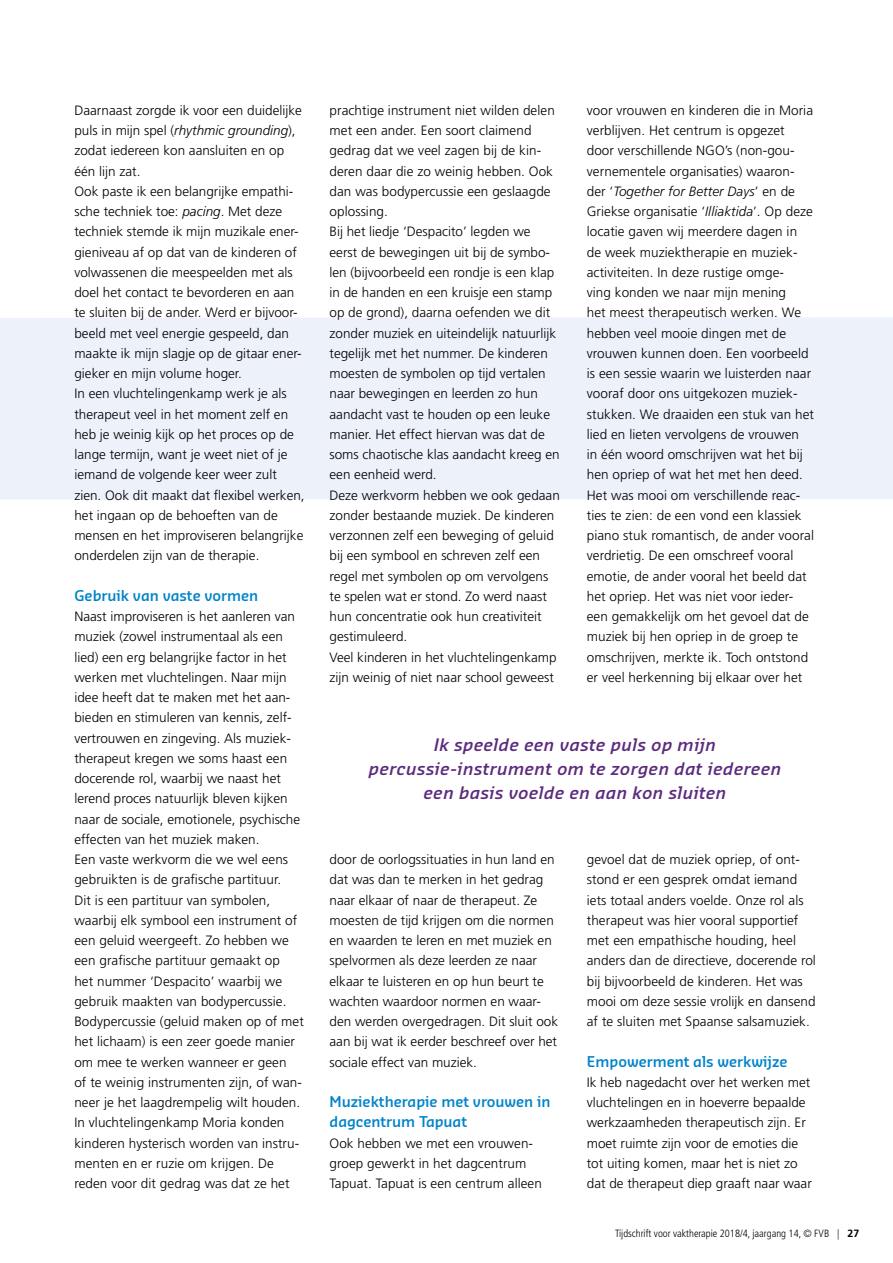
<style>
.page{position:relative;width:893px;height:1263px;background:#fff}
.page>*{position:absolute;margin:0;border:0;box-sizing:border-box;transform-origin:0 0}
.t1{font:italic 600 16.5px/24px "Sansa Pro";letter-spacing:.025em;color:#5c2b7e;text-align:center}
.t2{font:600 14.25px/20.2px "Sansa Pro";color:#0083ca}
.t3{font:300 13.5px/20.2px "Frutiger LT Std";color:#000}
.t4{font:300 condensed 10.5px "Frutiger LT Std";color:#000}
.s1{font-style:italic}
.s2{font-weight:700;font-stretch:normal}
</style>
<div class="page">
<div style="left:0;top:317px;width:893px;height:182px;background:#ecf1fa"></div>
<p class="t3" style="left:74px;top:100px;width:232px">Daarnaast zorgde ik voor een duidelijke puls in mijn spel (<span class="s1">rhythmic grounding</span>), zodat iedereen kon aansluiten en op één lijn zat.<br>Ook paste ik een belangrijke empathi&shy;sche techniek toe: <span class="s1">pacing</span>. Met deze techniek stemde ik mijn muzikale ener&shy;gieniveau af op dat van de kinderen of volwassenen die meespeelden met als doel het contact te bevorderen en aan te sluiten bij de ander. Werd er bijvoor&shy;beeld met veel energie gespeeld, dan maakte ik mijn slagje op de gitaar ener&shy;gieker en mijn volume hoger.<br>In een vluchtelingenkamp werk je als therapeut veel in het moment zelf en heb je weinig kijk op het proces op de lange termijn, want je weet niet of je iemand de volgende keer weer zult zien. Ook dit maakt dat flexibel werken, het ingaan op de behoeften van de mensen en het improviseren belangrijke onderdelen zijn van de therapie.</p>
<p class="t2" style="left:74px;top:585px;width:185px">Gebruik van vaste vormen</p>
<p class="t3" style="left:74px;top:606px;width:231px">Naast improviseren is het aanleren van muziek (zowel instrumentaal als een lied) een erg belangrijke factor in het werken met vluchtelingen. Naar mijn idee heeft dat te maken met het aan&shy;bieden en stimuleren van kennis, zelf&shy;vertrouwen en zingeving. Als muziek&shy;therapeut kregen we soms haast een docerende rol, waarbij we naast het lerend proces natuurlijk bleven kijken naar de sociale, emotionele, psychische effecten van het muziek maken.<br>Een vaste werkvorm die we wel eens gebruikten is de grafische partituur.<br>Dit is een partituur van symbolen, waarbij elk symbool een instrument of een geluid weergeeft. Zo hebben we een grafische partituur gemaakt op<br>het nummer ‘Despacito’ waarbij we gebruik maakten van bodypercussie.<br>Bodypercussie (geluid maken op of met het lichaam) is een zeer goede manier om mee te werken wanneer er geen<br>of te weinig instrumenten zijn, of wan&shy;neer je het laagdrempelig wilt houden.<br>In vluchtelingenkamp Moria konden kinderen hysterisch worden van instru&shy;menten en er ruzie om krijgen. De reden voor dit gedrag was dat ze het</p>
<p class="t3" style="left:330px;top:100px;width:232px">prachtige instrument niet wilden delen met een ander. Een soort claimend gedrag dat we veel zagen bij de kin&shy;deren daar die zo weinig hebben. Ook dan was bodypercussie een geslaagde oplossing.<br>Bij het liedje ‘Despacito’ legden we eerst de bewegingen uit bij de symbo&shy;len (bijvoorbeeld een rondje is een klap in de handen en een kruisje een stamp op de grond), daarna oefenden we dit zonder muziek en uiteindelijk natuurlijk tegelijk met het nummer. De kinderen moesten de symbolen op tijd vertalen naar bewegingen en leerden zo hun aandacht vast te houden op een leuke manier. Het effect hiervan was dat de soms chaotische klas aandacht kreeg en een eenheid werd.<br>Deze werkvorm hebben we ook gedaan zonder bestaande muziek. De kinderen verzonnen zelf een beweging of geluid bij een symbool en schreven zelf een regel met symbolen op om vervolgens te spelen wat er stond. Zo werd naast hun concentratie ook hun creativiteit gestimuleerd.<br>Veel kinderen in het vluchtelingenkamp zijn weinig of niet naar school geweest</p>
<p class="t3" style="left:587px;top:100px;width:229px">voor vrouwen en kinderen die in Moria verblijven. Het centrum is opgezet door verschillende NGO’s (non-gou&shy;vernementele organisaties) waaron&shy;der ‘<span class="s1">Together for Better Days</span>’ en de Griekse organisatie ‘<span class="s1">Illiaktida</span>’. Op deze locatie gaven wij meerdere dagen in de week muziektherapie en muziek&shy;activiteiten. In deze rustige omge-<br>ving konden we naar mijn mening<br>het meest therapeutisch werken. We hebben veel mooie dingen met de vrouwen kunnen doen. Een voorbeeld is een sessie waarin we luisterden naar vooraf door ons uitgekozen muziek&shy;stukken. We draaiden een stuk van het lied en lieten vervolgens de vrouwen<br>in één woord omschrijven wat het bij hen opriep of wat het met hen deed.<br>Het was mooi om verschillende reac&shy;ties te zien: de een vond een klassiek piano stuk romantisch, de ander vooral verdrietig. De een omschreef vooral emotie, de ander vooral het beeld dat het opriep. Het was niet voor ieder&shy;een gemakkelijk om het gevoel dat de muziek bij hen opriep in de groep te omschrijven, merkte ik. Toch ontstond er veel herkenning bij elkaar over het</p>
<p class="t1" style="left:369px;top:733px;width:414px">Ik speelde een vaste puls op mijn percussie-instrument om te zorgen dat iedereen een basis voelde en aan kon sluiten</p>
<p class="t3" style="left:330px;top:849px;width:230px">door de oorlogssituaties in hun land en dat was dan te merken in het gedrag naar elkaar of naar de therapeut. Ze moesten de tijd krijgen om die normen en waarden te leren en met muziek en spelvormen als deze leerden ze naar elkaar te luisteren en op hun beurt te wachten waardoor normen en waar&shy;den werden overgedragen. Dit sluit ook aan bij wat ik eerder beschreef over het sociale effect van muziek.</p>
<p class="t2" style="left:330px;top:1091px;width:222px">Muziektherapie met vrouwen in dagcentrum Tapuat</p>
<p class="t3" style="left:330px;top:1133px;width:214px">Ook hebben we met een vrouwen&shy;groep gewerkt in het dagcentrum<br>Tapuat. Tapuat is een centrum alleen</p>
<p class="t3" style="left:587px;top:849px;width:231px">gevoel dat de muziek opriep, of ont&shy;stond er een gesprek omdat iemand iets totaal anders voelde. Onze rol als therapeut was hier vooral supportief met een empathische houding, heel anders dan de directieve, docerende rol bij bijvoorbeeld de kinderen. Het was mooi om deze sessie vrolijk en dansend af te sluiten met Spaanse salsamuziek.</p>
<p class="t2" style="left:587px;top:1051px;width:202px">Empowerment als werkwijze</p>
<p class="t3" style="left:587px;top:1072px;width:227px">Ik heb nagedacht over het werken met vluchtelingen en in hoeverre bepaalde werkzaamheden therapeutisch zijn. Er moet ruimte zijn voor de emoties die tot uiting komen, maar het is niet zo dat de therapeut diep graaft naar waar</p>
<p class="t4" style="left:615px;top:1227px;width:246px">Tijdschrift voor vaktherapie 2018/4, jaargang 14, © FVB | <span class="s2">27</span></p>
</div>
